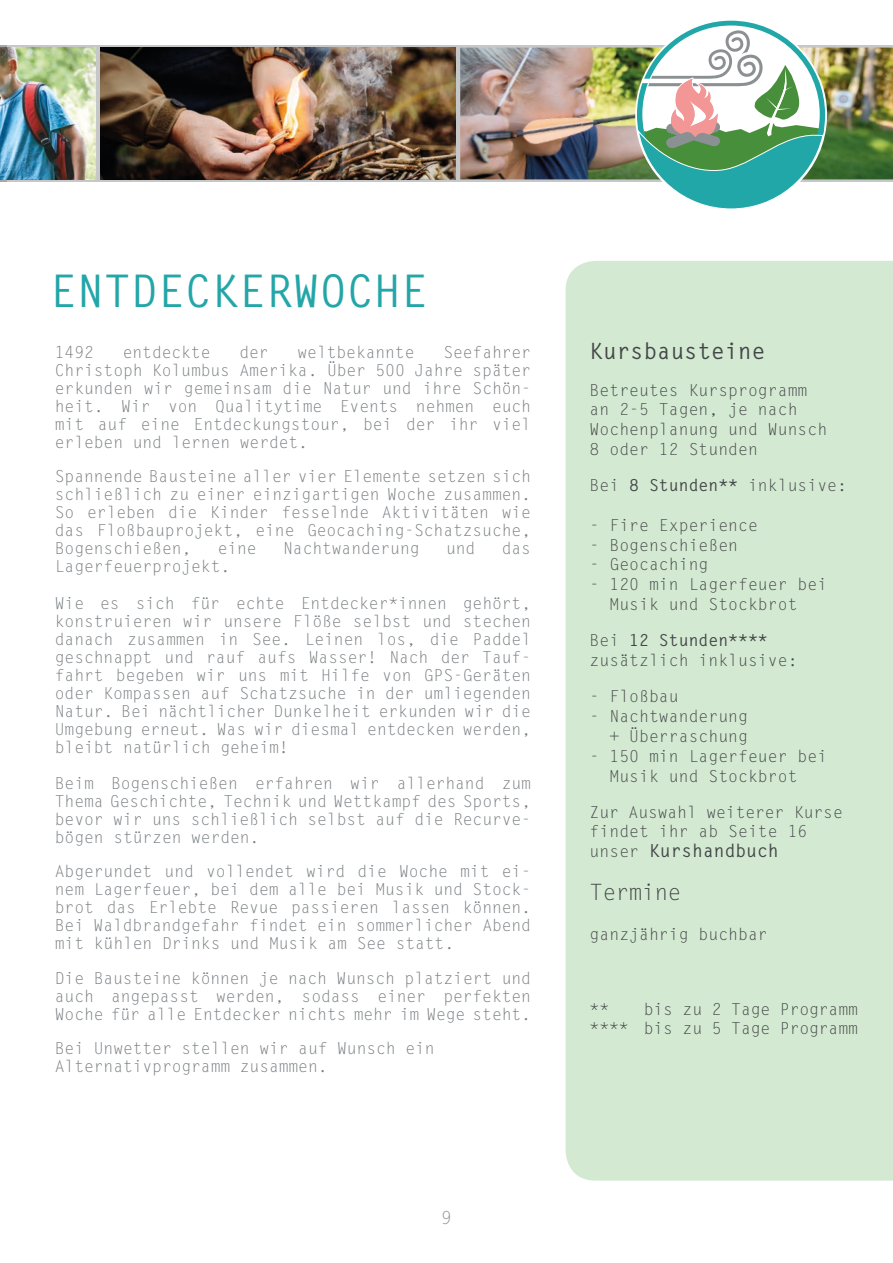
<style>
.page{position:relative;width:893px;height:1263px;background:#fff}
.page>*{position:absolute;margin:0;border:0;box-sizing:border-box;transform-origin:0 0}
.t1{font:700 45px "Letter Gothic Std";color:#23a6a8}
.t2{font:700 22.5px "Letter Gothic Std";color:#434749}
.t3{font:22.5px "Letter Gothic Std";letter-spacing:-.02em;color:#434749}
.t4{font:700 18px "Letter Gothic Std";color:#434749}
.t5{font:18px "Letter Gothic Std";color:#8c9093}
.t6{font:16.5px/18px "Letter Gothic Std";letter-spacing:-.01em;color:#787d80;text-align:justify}
.t7{font:16.5px/19.8px "Letter Gothic Std";color:#434749}
.s1{font-weight:700}
.s2{font-weight:400;font-size:16.5px}
</style>
<div class="page">
<div style="left:566px;top:261px;width:327px;height:919px;background:#d4e9d1"></div>
<img style="left:0;top:45px;width:893px;height:136px">
<img style="left:100px;top:48px;width:356px;height:131px">
<img style="left:460px;top:48px;width:433px;height:131px">
<img style="left:624px;top:20px;width:214px;height:162px">
<svg style="left:637px;top:21px;width:188px;height:188px"></svg>
<img style="left:0;top:48px;width:95px;height:131px">
<h1 class="t1" style="left:50px;top:263px;width:380px">Entdeckerwoche</h1>
<p class="t6" style="left:55px;top:344px;width:41px">1492</p>
<p class="t6" style="left:123px;top:344px;width:89px">entdeckte</p>
<p class="t6" style="left:239px;top:344px;width:31px">der</p>
<p class="t6" style="left:298px;top:344px;width:118px">weltbekannte</p>
<p class="t6" style="left:55px;top:344px;width:478px;text-indent:388px">Seefahrer Christoph Kolumbus Amerika. Über 500 J ahre später erkunden wir gemeinsam die Natur und ihre Schön&shy;heit. Wir von Qualitytime Events nehmen euch mit auf eine Entdeckungstour, bei der ihr viel erleben und lernen werdet.</p>
<p class="t6" style="left:55px;top:468px;width:478px">Spannende Bausteine aller vier Elemente setzen sich schließlich zu einer einzigartigen Woche zusammen.<br>So erleben die Kinder fesselnde Aktivitäten wie das Floßbauprojekt, eine Geocaching-Schatzsuche, Bogenschießen,</p>
<p class="t6" style="left:218px;top:540px;width:41px">eine</p>
<p class="t6" style="left:283px;top:540px;width:138px">Nachtwanderung</p>
<p class="t6" style="left:446px;top:540px;width:31px">und</p>
<p class="t6" style="left:502px;top:540px;width:31px">das</p>
<p class="t6" style="left:55px;top:549px;width:478px;line-height:36px">Lagerfeuerprojekt.<br>Wie es sich für echte Entdecker*innen gehört,</p>
<p class="t6" style="left:55px;top:612px;width:478px">konstruieren wir unsere Flöße selbst und stechen danach zusammen in See. Leinen los, die Paddel geschnappt und rauf aufs Wasser! Nach der Tauf&shy;fahrt begeben wir uns mit H ilfe von GPS -Geräten oder Kompassen auf Schatzsuche in der umliegenden Natur. Bei nächtlicher Dunkelheit erkunden wir die Umgebung erneut. Was wir diesmal entdecken werden, bleibt natürlich geheim!</p>
<p class="t6" style="left:55px;top:774px;width:478px">Beim Bogenschießen erfahren wir allerhand zum Thema Geschichte, Technik und Wettkampf des Sports, bevor wir uns schließlich selbst auf die Recurve&shy;bögen stürzen werden.</p>
<p class="t6" style="left:55px;top:863px;width:478px">Abgerundet und vollendet wird die Woche mit ei&shy;nem Lagerfeuer, bei dem alle bei Musik und Stock&shy;brot das Erlebte Revue passieren lassen können.<br>Bei Waldbrandgefahr findet ein sommerlicher Abend mit kühlen Drinks und Musik am See statt.</p>
<p class="t6" style="left:55px;top:969px;width:478px">Die Bausteine können je nach Wunsch platziert und auch angepasst werden, sodass einer perfekten Woche für alle Entdecker nichts mehr im Wege steht.</p>
<p class="t6" style="left:55px;top:1040px;width:381px">Bei Unwetter stellen wir auf Wunsch ein<br>Alternativprogramm zusammen.</p>
<p class="t5" style="left:441px;top:1207px;width:12px">9</p>
<h2 class="t2" style="left:590px;top:337px;width:177px">Kursbausteine</h2>
<p class="t7" style="left:590px;top:380px;width:239px">Betreutes Kursprogramm an 2-5 Tagen, je nach<br>Wochenplanung und Wunsch<br>8 oder 12 Stunden</p>
<p class="t7" style="left:590px;top:476px;width:259px">Bei <span class="s1">8 Stunden**</span> inklusive:</p>
<p class="t7" style="left:590px;top:516px;width:170px">- Fire Experience</p>
<p class="t7" style="left:590px;top:535px;width:150px">- Bogenschießen</p>
<p class="t7" style="left:590px;top:555px;width:120px">- Geocaching</p>
<p class="t7" style="left:590px;top:575px;width:239px;text-align:center">- 120 min Lagerfeuer bei<br>Musik und Stockbrot</p>
<p class="t7" style="left:590px;top:631px;width:209px">Bei <span class="s1">12 Stunden**** </span>zusätzlich inklusive:</p>
<p class="t7" style="left:590px;top:687px;width:91px">- Floßbau</p>
<p class="t7" style="left:590px;top:707px;width:160px;text-align:right">- Nachtwanderung + Überraschung</p>
<p class="t7" style="left:590px;top:747px;width:239px;text-align:center">- 150 min Lagerfeuer bei<br>Musik und Stockbrot</p>
<p class="t7" style="left:590px;top:803px;width:255px">Zur Auswahl weiterer Kurse findet ihr ab Seite 16</p>
<p class="t4" style="left:590px;top:839px;width:190px"><span class="s2">unser</span> Kurshandbuch</p>
<h2 class="t3" style="left:590px;top:880px;width:93px">Termine</h2>
<p class="t7" style="left:590px;top:925px;width:180px">ganzjährig buchbar</p>
<p class="t7" style="left:590px;top:1000px;width:270px;text-align:right">bis zu 2 Tage Programm<br>**** bis zu 5 Tage Programm</p>
<p class="t7" style="left:590px;top:999px;width:21px">**</p>
</div>
